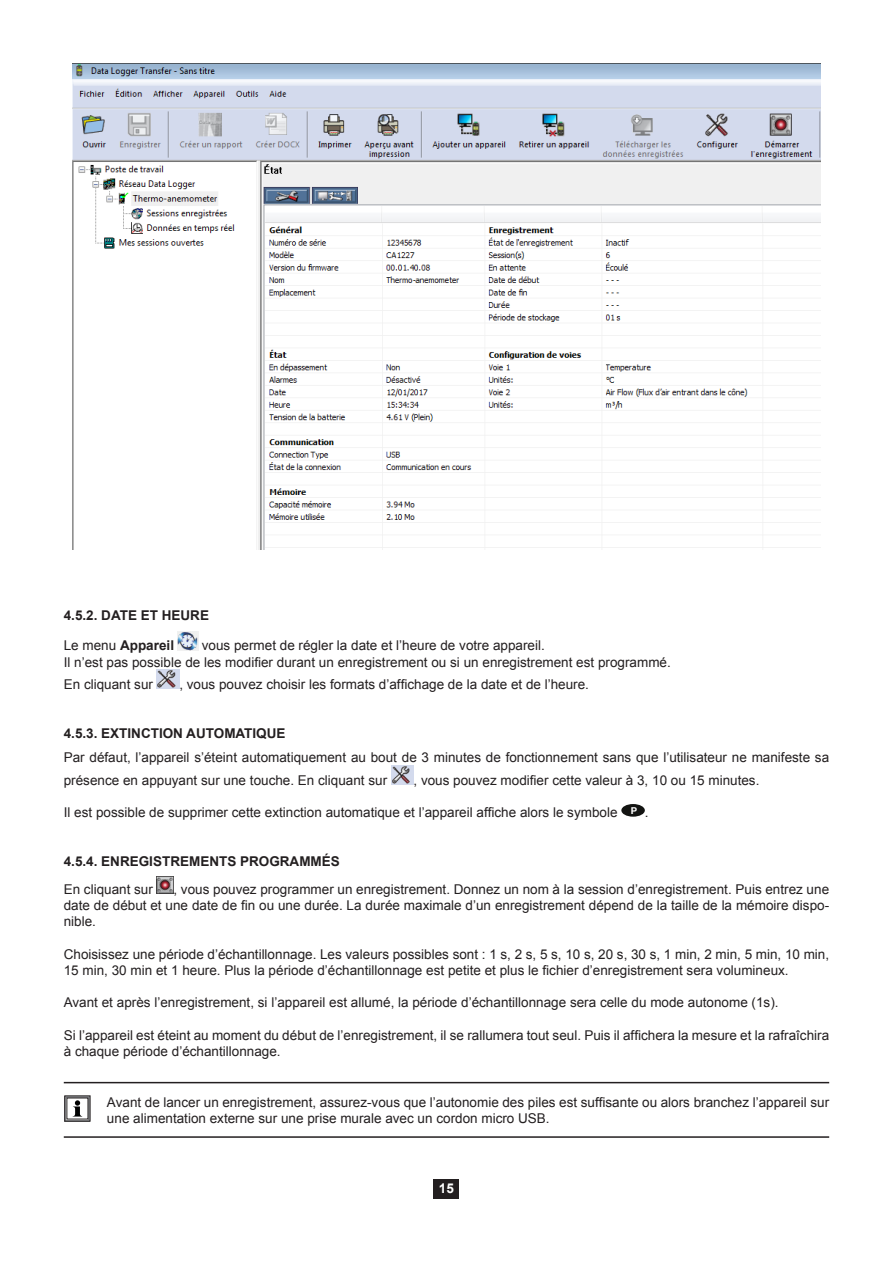
<style>
.page{position:relative;width:893px;height:1263px;background:#fff}
.page>*{position:absolute;margin:0;border:0;box-sizing:border-box;transform-origin:0 0}
.Texte_0{font:13.5px/16.2px "Arial";color:#231f20}
.Rule_Above_and_Below{font:13.5px/16.2px "Arial";color:#231f20}
.Texte_0-2{font:700 13.5px "Arial";color:#231f20}
.t1{font:700 13.5px "Arial";color:#fff}
.t2{font:700 9.6px "Helvetica Neue";color:#fff}
.s1{font-weight:400}
</style>
<div class="page">
<div style="left:434px;top:1179px;width:25px;height:19px;background:#231f20"></div>
<hr style="left:64px;top:1082px;width:765px;height:1px;background:#231f20">
<hr style="left:64px;top:1136px;width:765px;height:2px;background:#231f20">
<img style="left:178px;top:631px;width:20px;height:19px">
<img style="left:157px;top:669px;width:22px;height:20px">
<img style="left:391px;top:765px;width:22px;height:20px">
<div style="left:621px;top:804px;width:24px;height:13px;background:#131412;border-radius:50%"></div>
<img style="left:157px;top:877px;width:17px;height:17px">
<svg style="left:66px;top:1097px;width:22px;height:22px"></svg>
<div style="left:64px;top:1095px;width:26px;height:26px;border:1px solid #231f20"></div>
<div style="left:67px;top:1098px;width:21px;height:21px;background:#fff"></div>
<svg style="left:73px;top:1100px;width:8px;height:16px"></svg>
<img style="left:72px;top:64px;width:749px;height:485px">
<p class="Texte_0-2" style="left:64px;top:606px;width:147px">4.5.2. DATE ET HEURE</p>
<p class="Texte_0-2" style="left:64px;top:637px;width:112px"><span class="s1">Le menu</span> Appareil</p>
<p class="Texte_0" style="left:202px;top:638px;width:344px">vous permet de régler la date et l’heure de votre appareil.</p>
<p class="Texte_0" style="left:64px;top:654px;width:609px">Il n’est pas possible de les modifier durant un enregistrement ou si un enregistrement est programmé.</p>
<p class="Texte_0" style="left:64px;top:676px;width:91px">En cliquant sur</p>
<p class="Texte_0" style="left:179px;top:676px;width:411px">, vous pouvez choisir les formats d’affichage de la date et de l’heure.</p>
<p class="Texte_0-2" style="left:64px;top:724px;width:223px">4.5.3. EXTINCTION AUTOMATIQUE</p>
<p class="Texte_0" style="left:64px;top:746px;width:767px;line-height:22.4px">Par défaut, l’appareil s’éteint automatiquement au bout de 3 minutes de fonctionnement sans que l’utilisateur ne manifeste sa présence en appuyant sur une touche. En cliquant sur</p>
<p class="Texte_0" style="left:413px;top:772px;width:347px">, vous pouvez modifier cette valeur à 3, 10 ou 15 minutes.</p>
<p class="Texte_0" style="left:64px;top:804px;width:555px">Il est possible de supprimer cette extinction automatique et l’appareil affiche alors le symbole</p>
<p class="t2" style="left:631px;top:804px;width:8px">P</p>
<p class="Texte_0" style="left:645px;top:804px;width:5px">.</p>
<p class="Texte_0-2" style="left:64px;top:852px;width:278px">4.5.4. ENREGISTREMENTS PROGRAMMÉS</p>
<p class="Texte_0" style="left:64px;top:881px;width:91px">En cliquant sur</p>
<p class="Texte_0" style="left:64px;top:881px;width:767px;text-align:justify;text-indent:110px">, vous pouvez programmer un enregistrement. Donnez un nom à la session d’enregistrement. Puis entrez une date de début et une date de fin ou une durée. La durée maximale d’un enregistrement dépend de la taille de la mémoire dispo&shy;nible.</p>
<p class="Texte_0" style="left:64px;top:946px;width:767px">Choisissez une période d’échantillonnage. Les valeurs possibles sont : 1 s, 2 s, 5 s, 10 s, 20 s, 30 s, 1 min, 2 min, 5 min, 10 min,<br>15 min, 30 min et 1 heure. Plus la période d’échantillonnage est petite et plus le fichier d’enregistrement sera volumineux.</p>
<p class="Texte_0" style="left:64px;top:994px;width:716px">Avant et après l’enregistrement, si l’appareil est allumé, la période d’échantillonnage sera celle du mode autonome (1s).</p>
<p class="Texte_0" style="left:64px;top:1027px;width:767px">Si l’appareil est éteint au moment du début de l’enregistrement, il se rallumera tout seul. Puis il affichera la mesure et la rafraîchira à chaque période d’échantillonnage.</p>
<p class="Rule_Above_and_Below" style="left:107px;top:1094px;width:724px">Avant de lancer un enregistrement, assurez-vous que l’autonomie des piles est suffisante ou alors branchez l’appareil sur une alimentation externe sur une prise murale avec un cordon micro USB.</p>
<p class="t1" style="left:439px;top:1180px;width:17px">15</p>
</div>
